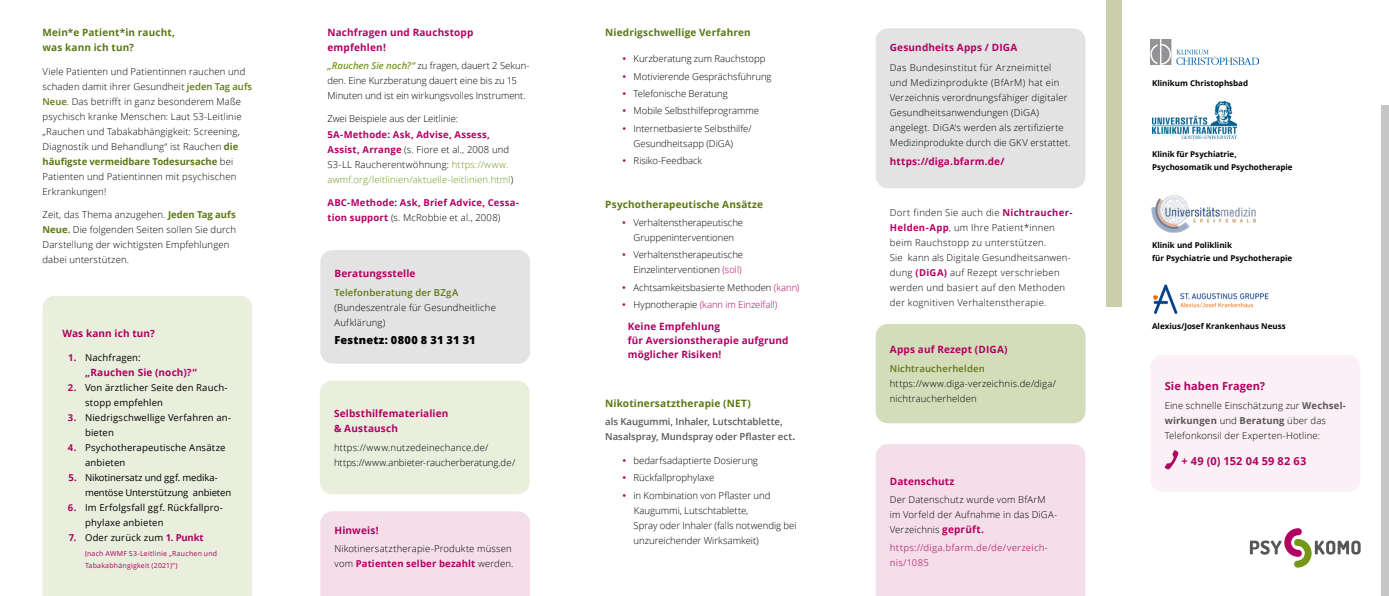
<style>
.page{position:relative;width:1389px;height:596px;background:#fff}
.page>*{position:absolute;margin:0;border:0;box-sizing:border-box;transform-origin:0 0}
.t1{font:700 11px "Open Sans";letter-spacing:.015em;color:#b10061}
.t2{font:800 11px "Open Sans";letter-spacing:.02em;color:#000}
.t3{font:700 10.1px "Open Sans";letter-spacing:.015em;color:#5b7813}
.t4{font:700 10.1px "Open Sans";letter-spacing:.015em;color:#b10061}
.t5{font:700 10px/15px "Open Sans";letter-spacing:.015em;color:#b10061}
.t6{font:700 10px/15px "Open Sans";letter-spacing:.015em;color:#5b7813}
.t7{font:300 9.6px/15.2px "Open Sans";letter-spacing:-.005em;color:#000}
.t8{font:600 9.6px/15.1px "Open Sans";color:#575756}
.t9{font:300 9.5px/15px "Open Sans";letter-spacing:.015em;color:#000}
.t10{font:9.5px/15px "Open Sans";letter-spacing:.015em;color:#000}
.t11{font:300 9.5px/15px "Open Sans";letter-spacing:-.005em;color:#000}
.t12{font:300 9.5px/15px "Open Sans";letter-spacing:.02em;color:#749719}
.t13{font:700 9.5px/15px "Open Sans";letter-spacing:.02em;color:#b10061}
.t14{font:9.5px/15px "Open Sans";letter-spacing:-.01em;color:#000}
.t15{font:9.5px/15px "Open Sans";letter-spacing:.02em;color:#c0457d}
.t16{font:600 9.5px "Open Sans";letter-spacing:.02em;color:#5b7813}
.t17{font:300 9.5px "Open Sans";letter-spacing:-.005em;color:#b10061}
.t18{font:700 8px/13px "Open Sans";color:#000}
.t19{font:7px/12px "Open Sans";letter-spacing:.03em;color:#b10061}
.s1{font-weight:600;color:#5b7813}
.s2{font-weight:700;color:#5b7813}
.s3{font-weight:700;color:#b10061}
.s4{font-weight:600;font-style:italic;color:#749719}
.s5{color:#000}
.s6{font-weight:300;color:#000}
.s7{font-size:14.8px;color:#b10061}
.s8{color:#b10061}
.s9{font-size:14.8px}
.s10{font-weight:700;font-size:10.1px}
.s11{font-size:14.9px;color:#b10061}
.s12{font-weight:700;font-size:10px;color:#b10061}
.s13{font-weight:700;color:#575756}
</style>
<div class="page">
<svg style="left:1250px;top:528px;width:111px;height:39px"></svg>
<img style="left:1150px;top:39px;width:109px;height:26px">
<img style="left:1153px;top:101px;width:83px;height:37px">
<img style="left:1151px;top:195px;width:105px;height:38px">
<img style="left:1153px;top:284px;width:116px;height:30px">
<div style="left:1151px;top:354px;width:209px;height:137px;background:#faf0f5;border-radius:12px"></div>
<svg style="left:1165px;top:450px;width:13px;height:19px"></svg>
<div style="left:1382px;top:105px;width:7px;height:490px;background:#c6c6c6"></div>
<div style="left:320px;top:250px;width:210px;height:113px;background:#e3e3e3;border-radius:12px"></div>
<div style="left:320px;top:511px;width:210px;height:84px;background:#f4dee9"></div>
<div style="left:43px;top:296px;width:209px;height:299px;background:#e9eedd"></div>
<div style="left:320px;top:380px;width:210px;height:114px;background:#e9eedd;border-radius:12px"></div>
<div style="left:876px;top:28px;width:209px;height:160px;background:#e3e3e3;border-radius:12px"></div>
<div style="left:876px;top:324px;width:209px;height:99px;background:#d4ddb9;border-radius:12px"></div>
<div style="left:876px;top:444px;width:209px;height:151px;background:#f4dee9"></div>
<div style="left:1106px;top:0;width:16px;height:306px;background:#caceab"></div>
<p class="t6" style="left:43px;top:25px;width:134px">Mein*e Patient*in raucht, was kann ich tun?</p>
<p class="t9" style="left:43px;top:63px;width:211px">Viele Patienten und Patientinnen rauchen und schaden damit ihrer Gesundheit <span class="s1">jeden Tag aufs Neue</span>. Das betrifft in ganz besonderem Maße psychisch kranke Menschen: Laut S3-Leitlinie „Rauchen und Tabakabhängigkeit: Screening, Diagnostik und Behandlung“ ist Rauchen <span class="s2">die häufigste vermeidbare Todesursache</span> bei Patienten und Patientinnen mit psychischen Erkrankungen!</p>
<p class="t9" style="left:43px;top:207px;width:195px">Zeit, das Thema anzugehen. <span class="s2">Jeden Tag aufs Neue.</span> Die folgenden Seiten sollen Sie durch Darstellung der wichtigsten Empfehlungen dabei unterstützen.</p>
<p class="t5" style="left:62px;top:325px;width:94px">Was kann ich tun?</p>
<p class="t10" style="left:68px;top:349px;width:74px"><span class="s3">1.</span> Nachfragen:</p>
<p class="t5" style="left:85px;top:364px;width:113px">„Rauchen Sie (noch)?“</p>
<p class="t10" style="left:85px;top:379px;width:144px;text-indent:-17px"><span class="s3">2.</span> Von ärztlicher Seite den Rauch&shy;stopp empfehlen</p>
<p class="t10" style="left:85px;top:409px;width:148px;text-indent:-17px"><span class="s3">3.</span> Niedrigschwellige Verfahren an&shy;bieten</p>
<p class="t10" style="left:85px;top:439px;width:142px;text-indent:-17px"><span class="s3">4.</span> Psychotherapeutische Ansätze anbieten</p>
<p class="t14" style="left:85px;top:469px;width:148px;text-indent:-16px"><span class="s3">5.</span> Nikotinersatz und ggf. medika&shy;mentöse Unterstützung anbieten</p>
<p class="t10" style="left:85px;top:499px;width:139px;text-indent:-17px"><span class="s3">6.</span> Im Erfolgsfall ggf. Rückfallpro&shy;phylaxe anbieten</p>
<p class="t10" style="left:69px;top:529px;width:136px"><span class="s3">7.</span> Oder zurück zum <span class="s3">1. Punkt</span></p>
<p class="t19" style="left:85px;top:546px;width:134px">(nach AWMF S3-Leitlinie „Rauchen und<br>Tabakabhängigkeit (2021)“)</p>
<p class="t5" style="left:327px;top:25px;width:147px">Nachfragen und Rauchstopp empfehlen!</p>
<p class="t11" style="left:327px;top:58px;width:203px"><span class="s4">„Rauchen Sie noch?“</span> zu fragen, dauert 2 Sekun&shy;den. Eine Kurzberatung dauert eine bis zu 15<br>Minuten und ist ein wirkungsvolles Instrument.</p>
<p class="t11" style="left:327px;top:111px;width:132px">Zwei Beispiele aus der Leitlinie:</p>
<p class="t12" style="left:327px;top:126px;width:187px"><span class="s3">5A-Methode: Ask, Advise, Assess, Assist, Arrange</span> <span class="s5">(s. Fiore et al., 2008 und S3-LL Raucherentwöhnung:</span> https://www. awmf.org/leitlinien/aktuelle-leitlinien.html<span class="s5">)</span></p>
<p class="t13" style="left:327px;top:195px;width:193px">ABC-Methode: Ask, Brief Advice, Cessa&shy;tion support <span class="s6">(s. McRobbie et al., 2008)</span></p>
<p class="t5" style="left:335px;top:265px;width:82px">Beratungsstelle</p>
<p class="t16" style="left:335px;top:286px;width:125px">Telefonberatung der BZgA</p>
<p class="t9" style="left:335px;top:300px;width:163px">(Bundeszentrale für Gesundheitliche<br>Aufklärung)</p>
<p class="t2" style="left:335px;top:332px;width:143px">Festnetz: 0800 8 31 31 31</p>
<p class="t5" style="left:334px;top:405px;width:116px">Selbsthilfematerialien &amp; Austausch</p>
<p class="t9" style="left:334px;top:439px;width:183px">https://www.nutzedeinechance.de/ https://www.anbieter-raucherberatung.de/</p>
<p class="t4" style="left:334px;top:523px;width:46px">Hinweis!</p>
<p class="t9" style="left:334px;top:540px;width:180px">Nikotinersatztherapie-Produkte müssen vom <span class="s3">Patienten selber bezahlt</span> werden.</p>
<p class="t6" style="left:605px;top:25px;width:147px">Niedrigschwellige Verfahren</p>
<p class="t9" style="left:621px;top:51px;width:146px"><span class="s7">•</span> Kurzberatung zum Rauchstopp</p>
<p class="t9" style="left:621px;top:68px;width:152px"><span class="s7">•</span> Motivierende Gesprächsführung</p>
<p class="t9" style="left:621px;top:86px;width:108px"><span class="s7">•</span> Telefonische Beratung</p>
<p class="t9" style="left:621px;top:103px;width:139px"><span class="s7">•</span> Mobile Selbsthilfeprogramme</p>
<p class="t9" style="left:634px;top:120px;width:120px;text-indent:-13px"><span class="s7">•</span> Internetbasierte Selbsthilfe/<br>Gesundheitsapp (DiGA)</p>
<p class="t9" style="left:621px;top:152px;width:83px"><span class="s7">•</span> Risiko-Feedback</p>
<p class="t6" style="left:605px;top:196px;width:160px">Psychotherapeutische Ansätze</p>
<p class="t9" style="left:621px;top:214px;width:124px;text-align:center"><span class="s7">•</span> Verhaltenstherapeutische<br>Gruppeninterventionen</p>
<p class="t9" style="left:621px;top:247px;width:124px;text-align:right"><span class="s7">•</span> Verhaltenstherapeutische<br>Einzelinterventionen <span class="s8">(soll)</span></p>
<p class="t9" style="left:621px;top:279px;width:180px"><span class="s7">•</span> Achtsamkeitsbasierte Methoden <span class="s8">(kann)</span></p>
<p class="t17" style="left:621px;top:298px;width:158px"><span class="s9">•</span> <span class="s5">Hypnotherapie</span> (kann im Einzelfall)</p>
<p class="t5" style="left:628px;top:319px;width:162px;line-height:14px">Keine Empfehlung<br>für Aversionstherapie aufgrund möglicher Risiken!</p>
<p class="t3" style="left:605px;top:396px;width:147px">Nikotinersatztherapie (NET)</p>
<p class="t8" style="left:605px;top:413px;width:192px">als Kaugummi, Inhaler, Lutschtablette,<br>Nasalspray, Mundspray oder Pflaster ect<span class="s10">.</span></p>
<p class="t7" style="left:621px;top:452px;width:138px"><span class="s11">•</span> bedarfsadaptierte Dosierung</p>
<p class="t7" style="left:621px;top:469px;width:95px"><span class="s11">•</span> Rückfallprophylaxe</p>
<p class="t7" style="left:634px;top:487px;width:165px;text-indent:-12px"><span class="s11">•</span> in Kombination von Pflaster und Kaugummi, Lutschtablette,<br>Spray oder Inhaler (falls notwendig bei unzureichender Wirksamkeit)</p>
<p class="t5" style="left:890px;top:40px;width:129px">Gesundheits Apps / DIGA</p>
<p class="t9" style="left:890px;top:59px;width:182px">Das Bundesinstitut für Arzneimittel und Medizinprodukte (BfArM) hat ein Verzeichnis verordnungsfähiger digitaler Gesundheitsanwendungen (DiGA) angelegt. DiGA‘s werden als zertifizierte Medizinprodukte durch die GKV erstattet.</p>
<p class="t5" style="left:890px;top:153px;width:116px">https://diga.bfarm.de/</p>
<p class="t9" style="left:890px;top:204px;width:184px">Dort finden Sie auch die <span class="s3">Nichtraucher-Helden-App</span>, um Ihre Patient*innen beim Rauchstopp zu unterstützen.<br>Sie kann als Digitale Gesundheitsanwen&shy;dung <span class="s3">(DiGA)</span> auf Rezept verschrieben werden und basiert auf den Methoden der kognitiven Verhaltenstherapie.</p>
<p class="t5" style="left:890px;top:341px;width:119px">Apps auf Rezept (DIGA)</p>
<p class="t16" style="left:890px;top:362px;width:97px">Nichtraucherhelden</p>
<p class="t9" style="left:890px;top:375px;width:168px">https://www.diga-verzeichnis.de/diga/ nichtraucherhelden</p>
<p class="t5" style="left:890px;top:473px;width:66px">Datenschutz</p>
<p class="t9" style="left:890px;top:491px;width:169px">Der Datenschutz wurde vom BfArM im Vorfeld der Aufnahme in das DiGA-<br>Verzeichnis <span class="s12">geprüft.</span></p>
<p class="t15" style="left:890px;top:539px;width:160px">https://diga.bfarm.de/de/verzeich&shy;nis/1085</p>
<p class="t18" style="left:1152px;top:76px;width:98px">Klinikum Christophsbad</p>
<p class="t18" style="left:1152px;top:147px;width:142px">Klinik für Psychiatrie,<br>Psychosomatik und Psychotherapie</p>
<p class="t18" style="left:1152px;top:238px;width:142px">Klinik und Poliklinik<br>für Psychiatrie und Psychotherapie</p>
<p class="t18" style="left:1152px;top:319px;width:135px">Alexius/Josef Krankenhaus Neuss</p>
<p class="t1" style="left:1165px;top:377px;width:102px">Sie haben Fragen?</p>
<p class="t9" style="left:1165px;top:397px;width:183px">Eine schnelle Einschätzung zur <span class="s13">Wechsel&shy;wirkungen</span> und <span class="s13">Beratung</span> über das<br>Telefonkonsil der Experten-Hotline:</p>
<p class="t1" style="left:1182px;top:453px;width:126px">+ 49 (0) 152 04 59 82 63</p>
</div>
